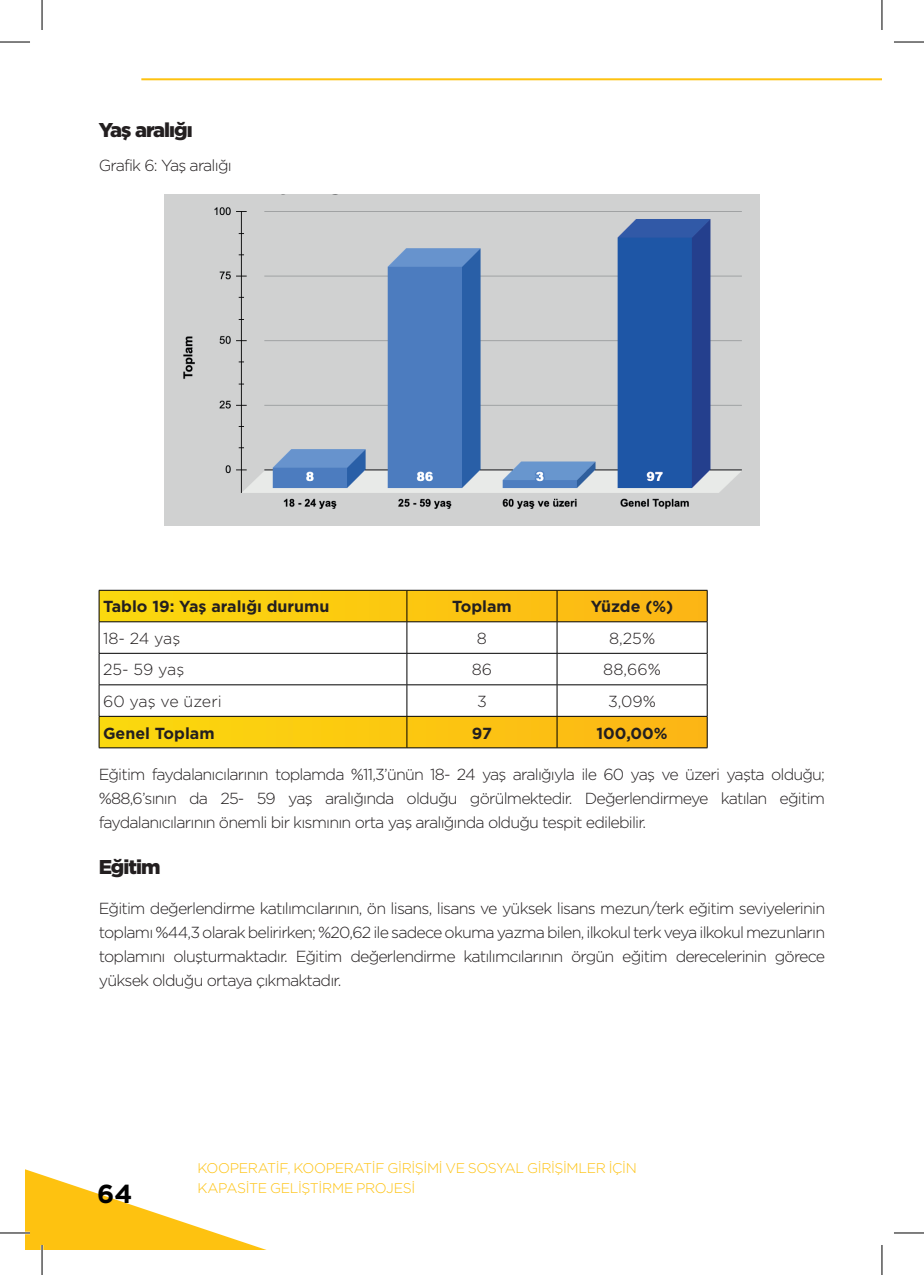
<style>
.page{position:relative;width:924px;height:1275px;background:#fff}
.page>*{position:absolute;margin:0;border:0;box-sizing:border-box;transform-origin:0 0}
.t1{font:700 26px "Gotham";color:#000}
.t2{font:900 20px "Gotham";letter-spacing:-.05em;color:#231f20}
.t3{font:300 16px/24px "Gotham";letter-spacing:-.05em;color:#231f20;text-align:justify}
.t4{font:700 16px "Gotham";color:#231f20}
.t5{font:300 16px "Gotham";color:#231f20}
.t6{font:300 14px/19.6px "Gotham";letter-spacing:-.025em;color:#fec210}
</style>
<div class="page">
<hr style="left:141px;top:78px;width:740px;height:2px;background:#fec210">
<svg style="left:25px;top:1169px;width:242px;height:81px"></svg>
<img style="left:164px;top:195px;width:595px;height:331px">
<svg style="left:100px;top:591px;width:606px;height:30px;background:#fbc711"></svg>
<svg style="left:100px;top:717px;width:606px;height:30px;background:#fbc711"></svg>
<hr style="left:99px;top:590px;width:307px;height:1px;background:#000001">
<hr style="left:99px;top:590px;width:1px;height:31px;background:#000001">
<hr style="left:406px;top:590px;width:150px;height:1px;background:#000001">
<hr style="left:406px;top:590px;width:1px;height:31px;background:#000001">
<hr style="left:556px;top:590px;width:151px;height:1px;background:#000001">
<hr style="left:556px;top:590px;width:1px;height:31px;background:#000001">
<hr style="left:706px;top:590px;width:1px;height:31px;background:#000001">
<hr style="left:99px;top:621px;width:307px;height:1px;background:#000001">
<hr style="left:99px;top:622px;width:1px;height:31px;background:#000001">
<hr style="left:406px;top:621px;width:150px;height:1px;background:#000001">
<hr style="left:406px;top:622px;width:1px;height:31px;background:#000001">
<hr style="left:556px;top:621px;width:151px;height:1px;background:#000001">
<hr style="left:556px;top:622px;width:1px;height:31px;background:#000001">
<hr style="left:706px;top:622px;width:1px;height:31px;background:#000001">
<hr style="left:99px;top:653px;width:307px;height:1px;background:#000001">
<hr style="left:99px;top:653px;width:1px;height:31px;background:#000001">
<hr style="left:406px;top:653px;width:150px;height:1px;background:#000001">
<hr style="left:406px;top:653px;width:1px;height:31px;background:#000001">
<hr style="left:556px;top:653px;width:151px;height:1px;background:#000001">
<hr style="left:556px;top:653px;width:1px;height:31px;background:#000001">
<hr style="left:706px;top:653px;width:1px;height:31px;background:#000001">
<hr style="left:99px;top:684px;width:307px;height:1px;background:#000001">
<hr style="left:99px;top:685px;width:1px;height:31px;background:#000001">
<hr style="left:406px;top:684px;width:150px;height:1px;background:#000001">
<hr style="left:406px;top:685px;width:1px;height:31px;background:#000001">
<hr style="left:556px;top:684px;width:151px;height:1px;background:#000001">
<hr style="left:556px;top:685px;width:1px;height:31px;background:#000001">
<hr style="left:706px;top:685px;width:1px;height:31px;background:#000001">
<hr style="left:99px;top:716px;width:307px;height:1px;background:#000001">
<hr style="left:99px;top:716px;width:1px;height:31px;background:#000001">
<hr style="left:406px;top:716px;width:150px;height:1px;background:#000001">
<hr style="left:406px;top:716px;width:1px;height:31px;background:#000001">
<hr style="left:556px;top:716px;width:151px;height:1px;background:#000001">
<hr style="left:556px;top:716px;width:1px;height:31px;background:#000001">
<hr style="left:706px;top:716px;width:1px;height:31px;background:#000001">
<hr style="left:99px;top:747px;width:307px;height:1px;background:#000001">
<hr style="left:406px;top:747px;width:150px;height:1px;background:#000001">
<hr style="left:556px;top:747px;width:151px;height:1px;background:#000001">
<hr style="left:0;top:1231px;width:30px;height:3px;background:#fff">
<hr style="left:41px;top:1245px;width:2px;height:30px;background:#fff">
<hr style="left:0;top:42px;width:30px;height:1px;background:#000">
<hr style="left:893px;top:42px;width:30px;height:1px;background:#000">
<hr style="left:0;top:1232px;width:30px;height:1px;background:#000">
<hr style="left:893px;top:1232px;width:30px;height:1px;background:#000">
<hr style="left:42px;top:0;width:1px;height:30px;background:#000">
<hr style="left:42px;top:1245px;width:1px;height:30px;background:#000">
<hr style="left:881px;top:0;width:1px;height:30px;background:#000">
<hr style="left:881px;top:1245px;width:1px;height:30px;background:#000">
<p class="t2" style="left:99px;top:117px;width:95px">Yaş aralığı</p>
<p class="t3" style="left:99px;top:153px;width:134px">Grafik 6: Yaş aralığı</p>
<p class="t4" style="left:103px;top:596px;width:228px">Tablo 19: Yaş aralığı durumu</p>
<p class="t4" style="left:452px;top:596px;width:61px">Toplam</p>
<p class="t4" style="left:590px;top:596px;width:84px">Yüzde (%)</p>
<p class="t3" style="left:103px;top:626px;width:79px">18- 24 yaş</p>
<p class="t3" style="left:476px;top:626px;width:12px">8</p>
<p class="t3" style="left:608px;top:626px;width:48px">8,25%</p>
<p class="t3" style="left:103px;top:657px;width:83px">25- 59 yaş</p>
<p class="t3" style="left:471px;top:657px;width:22px">86</p>
<p class="t3" style="left:603px;top:657px;width:59px">88,66%</p>
<p class="t5" style="left:103px;top:691px;width:120px">60 yaş ve üzeri</p>
<p class="t3" style="left:477px;top:689px;width:11px">3</p>
<p class="t3" style="left:608px;top:689px;width:49px">3,09%</p>
<p class="t4" style="left:103px;top:722px;width:113px">Genel Toplam</p>
<p class="t4" style="left:471px;top:722px;width:22px">97</p>
<p class="t4" style="left:596px;top:722px;width:73px">100,00%</p>
<p class="t3" style="left:99px;top:762px;width:727px">Eğitim faydalanıcılarının toplamda %11,3’ünün 18- 24 yaş aralığıyla ile 60 yaş ve üzeri yaşta olduğu; %88,6’sının da 25- 59 yaş aralığında olduğu görülmektedir. Değerlendirmeye katılan eğitim faydalanıcılarının önemli bir kısmının orta yaş aralığında olduğu tespit edilebilir.</p>
<p class="t2" style="left:99px;top:853px;width:63px">Eğitim</p>
<p class="t3" style="left:99px;top:896px;width:727px">Eğitim değerlendirme katılımcılarının, ön lisans, lisans ve yüksek lisans mezun/terk eğitim seviyelerinin toplamı %44,3 olarak belirirken; %20,62 ile sadece okuma yazma bilen, ilkokul terk veya ilkokul mezunların toplamını oluşturmaktadır. Eğitim değerlendirme katılımcılarının örgün eğitim derecelerinin görece yüksek olduğu ortaya çıkmaktadır.</p>
<h1 class="t1" style="left:97px;top:1176px;width:37px">64</h1>
<p class="t6" style="left:197px;top:1158px;width:441px">KOOPERATİF, KOOPERATİF GİRİŞİMİ VE SOSYAL GİRİŞİMLER İÇİN<br>KAPASİTE GELİŞTİRME PROJESİ</p>
</div>
